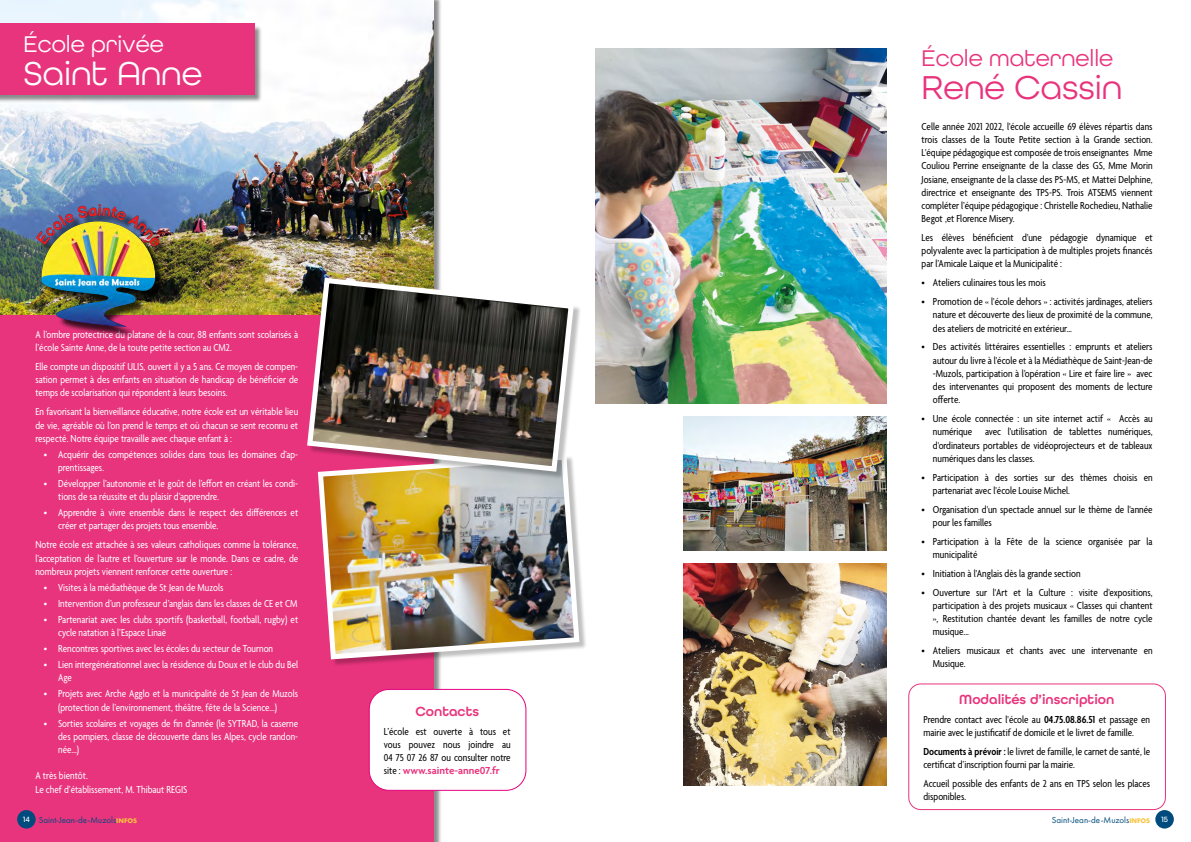
<style>
.page{position:relative;width:1191px;height:842px;background:#fff}
.page>*{position:absolute;margin:0;border:0;box-sizing:border-box;transform-origin:0 0}
.t1{font:35px "All Round Gothic";color:#e8347d}
.t2{font:35px "All Round Gothic";color:#fff}
.t3{font:24px "All Round Gothic";color:#e8347d}
.t4{font:24px "All Round Gothic";color:#fff}
.t5{font:600 14px "All Round Gothic";color:#e8347d}
.t6{font:condensed 11px/13.2px "Agenda";color:#000;text-align:justify}
.t7{font:condensed 11px/13.2px "Agenda";color:#fff}
.t8{font:9px "Futura PT";color:#004b7d}
.t9{font:500 8px "All Round Gothic";color:#fff}
.s1{font-weight:700;font-size:7px;color:#fac43d}
.s2{font-weight:600;font-stretch:normal;color:#e8347d}
.s3{font-weight:600}
</style>
<div class="page">
<div style="left:1155px;top:810px;width:18px;height:18px;background:#004b7d;border-radius:50%"></div>
<img style="left:595px;top:48px;width:292px;height:356px">
<img style="left:683px;top:416px;width:204px;height:135px">
<div style="left:908px;top:683px;width:258px;height:127px;border:1px solid #e8347d;border-radius:12px"></div>
<img style="left:683px;top:563px;width:204px;height:222px">
<div style="left:0;top:0;width:433px;height:842px;background:#e8347d"></div>
<img style="left:0;top:0;width:433px;height:315px">
<div style="left:38px;top:206px;width:130px;height:131px;background:#000;opacity:.75"></div>
<img style="left:37px;top:204px;width:122px;height:123px">
<div style="left:0;top:24px;width:262px;height:79px;background:#000;opacity:.45"></div>
<div style="left:0;top:24px;width:254px;height:71px;background:#e8347d"></div>
<div style="left:319px;top:455px;width:268px;height:212px;background:#000;opacity:.25"></div>
<img style="left:318px;top:455px;width:264px;height:207px">
<div style="left:308px;top:279px;width:273px;height:200px;background:#000;opacity:.25"></div>
<img style="left:304px;top:275px;width:272px;height:199px">
<div style="left:369px;top:689px;width:157px;height:101px;background:#fff;border-radius:20px"></div>
<div style="left:369px;top:689px;width:157px;height:102px;border:1px solid #e6007d;border-radius:20px"></div>
<div style="left:17px;top:810px;width:19px;height:18px;background:#004b7d;border-radius:50%"></div>
<h2 class="t4" style="left:24px;top:30px;width:142px">École privée</h2>
<h1 class="t2" style="left:24px;top:53px;width:180px">Saint Anne</h1>
<p class="t7" style="left:35px;top:329px;width:264px">A l’ombre protectrice du platane de la cour, 88 enfants sont scolarisés à l’école Sainte Anne, de la toute petite section au CM2.</p>
<p class="t7" style="left:35px;top:361px;width:264px;text-align:justify">Elle compte un dispositif ULIS, ouvert il y a 5 ans. Ce moyen de compen&shy;sation permet à des enfants en situation de handicap de bénéficier de temps de scolarisation qui répondent à leurs besoins.</p>
<p class="t7" style="left:35px;top:406px;width:264px;text-align:justify">En favorisant la bienveillance éducative, notre école est un véritable lieu de vie, agréable où l’on prend le temps et où chacun se sent reconnu et respecté. Notre équipe travaille avec chaque enfant à :</p>
<p class="t7" style="left:58px;top:448px;width:242px;text-indent:-14px">• Acquérir des compétences solides dans tous les domaines d’ap&shy;prentissages.</p>
<p class="t7" style="left:58px;top:478px;width:242px;text-indent:-14px">• Développer l’autonomie et le goût de l’effort en créant les condi&shy;tions de sa réussite et du plaisir d’apprendre.</p>
<p class="t7" style="left:58px;top:507px;width:242px;text-indent:-14px">• Apprendre à vivre ensemble dans le respect des différences et créer et partager des projets tous ensemble.</p>
<p class="t7" style="left:35px;top:539px;width:264px;text-align:justify">Notre école est attachée à ses valeurs catholiques comme la tolérance, l’acceptation de l’autre et l’ouverture sur le monde. Dans ce cadre, de nombreux projets viennent renforcer cette ouverture :</p>
<p class="t7" style="left:44px;top:581px;width:181px">• Visites à la médiathèque de St Jean de Muzols</p>
<p class="t7" style="left:44px;top:597px;width:255px">• Intervention d’un professeur d’anglais dans les classes de CE et CM</p>
<p class="t7" style="left:58px;top:613px;width:242px;text-indent:-14px">• Partenariat avec les clubs sportifs (basketball, football, rugby) et cycle natation à l’Espace Linaë</p>
<p class="t7" style="left:44px;top:643px;width:231px">• Rencontres sportives avec les écoles du secteur de Tournon</p>
<p class="t7" style="left:58px;top:659px;width:242px;text-indent:-14px">• Lien intergénérationnel avec la résidence du Doux et le club du Bel<br>Age</p>
<p class="t7" style="left:58px;top:688px;width:242px;text-indent:-14px">• Projets avec Arche Agglo et la municipalité de St Jean de Muzols (protection de l’environnement, théâtre, fête de la Science…)</p>
<p class="t7" style="left:58px;top:717px;width:242px;text-align:justify;text-indent:-14px">• Sorties scolaires et voyages de fin d’année (le SYTRAD, la caserne des pompiers, classe de découverte dans les Alpes, cycle randon&shy;née…)</p>
<p class="t7" style="left:35px;top:770px;width:153px">A très bientôt.<br>Le chef d’établissement, M. Thibaut REGIS</p>
<p class="t8" style="left:23px;top:815px;width:116px"><sup>14</sup> Saint-Jean-de-Muzols<span class="s1">INFOS</span></p>
<p class="t5" style="left:415px;top:703px;width:65px">Contacts</p>
<p class="t6" style="left:384px;top:725px;width:128px">L’école est ouverte à tous et vous pouvez nous joindre au 04 75 07 26 87 ou consulter notre site : <span class="s2">www.sainte-anne07.fr</span></p>
<h2 class="t3" style="left:921px;top:44px;width:193px">École maternelle</h2>
<h1 class="t1" style="left:921px;top:67px;width:202px">René Cassin</h1>
<p class="t6" style="left:921px;top:120px;width:232px">Celle année 2021 2022, l'école accueille 69 élèves répartis dans trois classes de la Toute Petite section à la Grande section.<br>L'équipe pédagogique est composée de trois enseignantes Mme Couliou Perrine enseignante de la classe des GS, Mme Morin Josiane, enseignante de la classe des PS-MS, et Mattei Delphine, directrice et enseignante des TPS-PS. Trois ATSEMS viennent compléter l’équipe pédagogique : Christelle Rochedieu, Nathalie Begot ,et Florence Misery.</p>
<p class="t6" style="left:921px;top:232px;width:232px">Les élèves bénéficient d'une pédagogie dynamique et polyvalente avec la participation à de multiples projets financés par l’Amicale Laïque et la Municipalité :</p>
<p class="t6" style="left:921px;top:277px;width:126px">• Ateliers culinaires tous les mois</p>
<p class="t6" style="left:933px;top:296px;width:221px;text-indent:-11px">• Promotion de « l'école dehors » : activités jardinages, ateliers nature et découverte des lieux de proximité de la commune, des ateliers de motricité en extérieur...</p>
<p class="t6" style="left:933px;top:341px;width:221px;text-indent:-11px">• Des activités littéraires essentielles : emprunts et ateliers autour du livre à l'école et à la Médiathèque de Saint-Jean-de -Muzols, participation à l'opération « Lire et faire lire » avec des intervenantes qui proposent des moments de lecture offerte.</p>
<p class="t6" style="left:933px;top:413px;width:221px;text-indent:-11px">• Une école connectée : un site internet actif « Accès au numérique avec l'utilisation de tablettes numériques, d'ordinateurs portables de vidéoprojecteurs et de tableaux numériques dans les classes.</p>
<p class="t6" style="left:933px;top:471px;width:221px;text-indent:-11px">• Participation à des sorties sur des thèmes choisis en partenariat avec l'école Louise Michel.</p>
<p class="t6" style="left:933px;top:503px;width:221px;text-indent:-11px">• Organisation d'un spectacle annuel sur le thème de l'année pour les familles</p>
<p class="t6" style="left:933px;top:535px;width:221px;text-indent:-11px">• Participation à la Fête de la science organisée par la municipalité</p>
<p class="t6" style="left:921px;top:567px;width:161px">• Initiation à l'Anglais dès la grande section</p>
<p class="t6" style="left:933px;top:586px;width:221px;text-indent:-11px">• Ouverture sur l'Art et la Culture : visite d'expositions, participation à des projets musicaux « Classes qui chantent », Restitution chantée devant les familles de notre cycle musique...</p>
<p class="t6" style="left:933px;top:645px;width:221px;text-indent:-11px">• Ateliers musicaux et chants avec une intervenante en<br>Musique.</p>
<p class="t5" style="left:959px;top:691px;width:156px">Modalités d’inscription</p>
<p class="t6" style="left:923px;top:713px;width:228px">Prendre contact avec l'école au <span class="s3">04.75.08.86.51</span> et passage en mairie avec le justificatif de domicile et le livret de famille.</p>
<p class="t6" style="left:923px;top:745px;width:228px"><span class="s3">Documents à prévoir :</span> le livret de famille, le carnet de santé, le certificat d’inscription fourni par la mairie.</p>
<p class="t6" style="left:923px;top:777px;width:228px">Accueil possible des enfants de 2 ans en TPS selon les places disponibles.</p>
<p class="t8" style="left:1052px;top:814px;width:100px">Saint-Jean-de-Muzols<span class="s1">INFOS</span></p>
<p class="t9" style="left:1161px;top:814px;width:8px">15</p>
</div>
